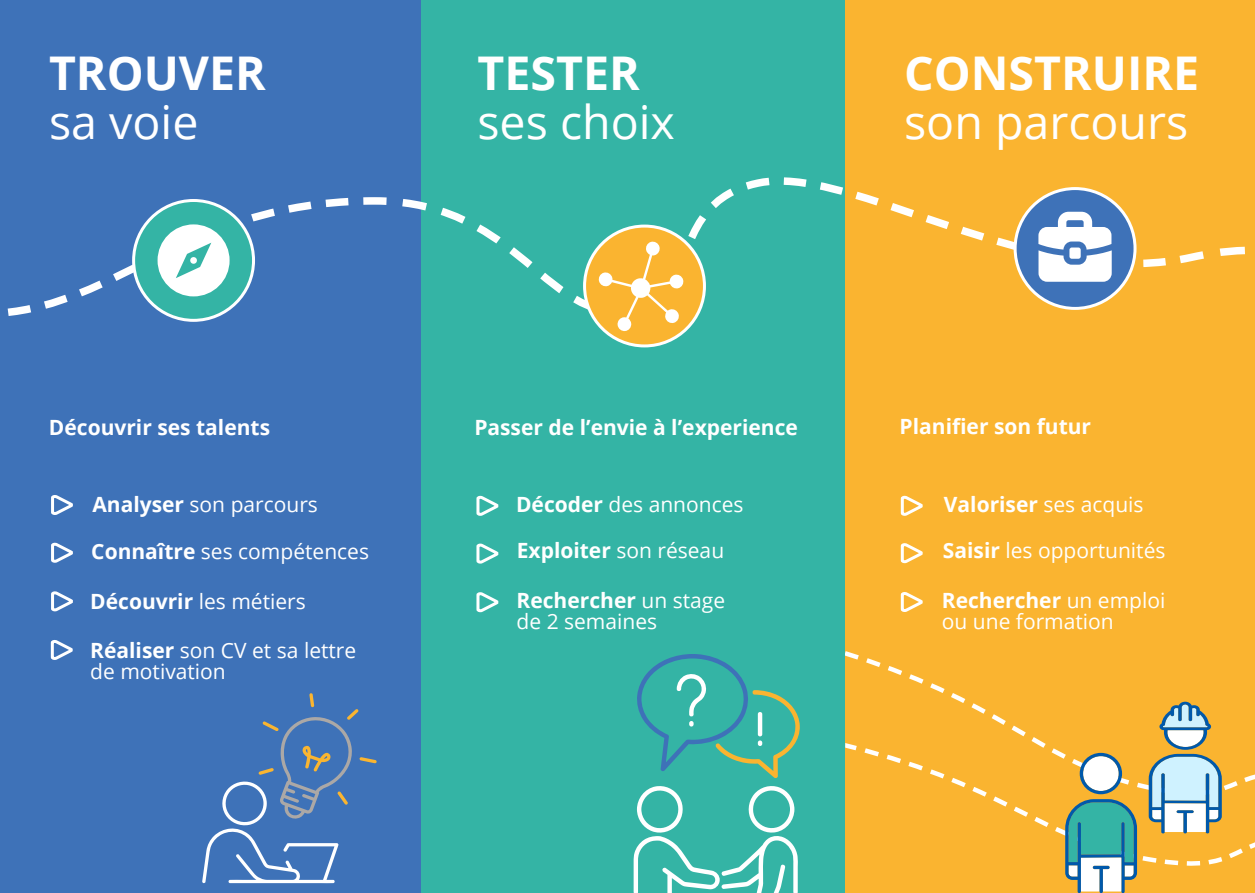
<style>
.page{position:relative;width:1255px;height:893px;background:#fff}
.page>*{position:absolute;margin:0;border:0;box-sizing:border-box;transform-origin:0 0}
.t1{font:46.5px "Open Sans";color:#fff}
.t2{font:700 46.5px "Open Sans";color:#fff}
.t3{font:21px/21px "Open Sans";color:#fff}
.t4{font:700 21px "Open Sans";color:#fff}
.s1{font-weight:700}
.s2{font-weight:400}
</style>
<div class="page">
<div style="left:420px;top:0;width:425px;height:893px;background:#34b4a5"></div>
<div style="left:0;top:0;width:420px;height:893px;background:#3e72b8"></div>
<div style="left:845px;top:0;width:409px;height:893px;background:#fab430"></div>
<svg style="left:7px;top:173px;width:1238px;height:148px"></svg>
<svg style="left:584px;top:226px;width:120px;height:120px"></svg>
<div style="left:1015px;top:189px;width:119px;height:119px;background:#3e72b8;border-radius:50%"></div>
<svg style="left:768px;top:174px;width:405px;height:108px"></svg>
<div style="left:1069px;top:248px;width:11px;height:11px;background:#fff;border-radius:2px"></div>
<div style="left:134px;top:200px;width:119px;height:120px;background:#34b4a5;border-radius:50%"></div>
<div style="left:132px;top:199px;width:123px;height:123px;border:3px solid #fff;border-radius:50%"></div>
<svg style="left:157px;top:224px;width:72px;height:72px"></svg>
<svg style="left:51px;top:495px;width:22px;height:20px"></svg>
<svg style="left:51px;top:542px;width:22px;height:21px"></svg>
<svg style="left:51px;top:591px;width:22px;height:21px"></svg>
<svg style="left:50px;top:640px;width:23px;height:20px"></svg>
<svg style="left:900px;top:495px;width:23px;height:21px"></svg>
<svg style="left:900px;top:543px;width:23px;height:21px"></svg>
<svg style="left:900px;top:592px;width:23px;height:20px"></svg>
<svg style="left:202px;top:693px;width:175px;height:190px"></svg>
<svg style="left:476px;top:495px;width:23px;height:21px"></svg>
<svg style="left:476px;top:543px;width:23px;height:21px"></svg>
<svg style="left:476px;top:592px;width:23px;height:21px"></svg>
<svg style="left:386px;top:182px;width:356px;height:149px"></svg>
<svg style="left:633px;top:654px;width:167px;height:239px"></svg>
<svg style="left:1159px;top:702px;width:53px;height:31px"></svg>
<svg style="left:1139px;top:733px;width:115px;height:133px"></svg>
<svg style="left:845px;top:651px;width:294px;height:242px"></svg>
<h1 class="t2" style="left:49px;top:40px;width:218px">TROUVER</h1>
<h1 class="t1" style="left:49px;top:91px;width:151px">sa voie</h1>
<h1 class="t2" style="left:477px;top:40px;width:164px">TESTER</h1>
<h1 class="t1" style="left:477px;top:91px;width:199px">ses choix</h1>
<h1 class="t2" style="left:904px;top:40px;width:296px">CONSTRUIRE</h1>
<h1 class="t1" style="left:904px;top:91px;width:286px">son parcours</h1>
<p class="t4" style="left:49px;top:412px;width:223px">Découvrir ses talents</p>
<p class="t4" style="left:474px;top:413px;width:325px">Passer de l’envie à l’experience</p>
<p class="t4" style="left:899px;top:412px;width:193px">Planifier son futur</p>
<p class="t3" style="left:92px;top:494px;width:227px"><span class="s1">Analyser</span> son parcours</p>
<p class="t3" style="left:91px;top:540px;width:279px"><span class="s1">Connaître</span> ses compétences</p>
<p class="t3" style="left:90px;top:590px;width:217px"><span class="s1">Découvrir</span> les métiers</p>
<p class="t3" style="left:90px;top:640px;width:267px"><span class="s1">Réaliser</span> son CV et sa lettre de motivation</p>
<p class="t3" style="left:516px;top:494px;width:229px"><span class="s1">Décoder</span> des annonces</p>
<p class="t4" style="left:943px;top:490px;width:201px">Valoriser <span class="s2">ses acquis</span></p>
<p class="t4" style="left:517px;top:536px;width:209px">Exploiter <span class="s2">son réseau</span></p>
<p class="t3" style="left:516px;top:589px;width:210px"><span class="s1">Rechercher</span> un stage de 2 semaines</p>
<p class="t3" style="left:942px;top:539px;width:224px"><span class="s1">Saisir</span> les opportunités</p>
<p class="t3" style="left:941px;top:589px;width:225px"><span class="s1">Rechercher</span> un emploi ou une formation</p>
</div>
